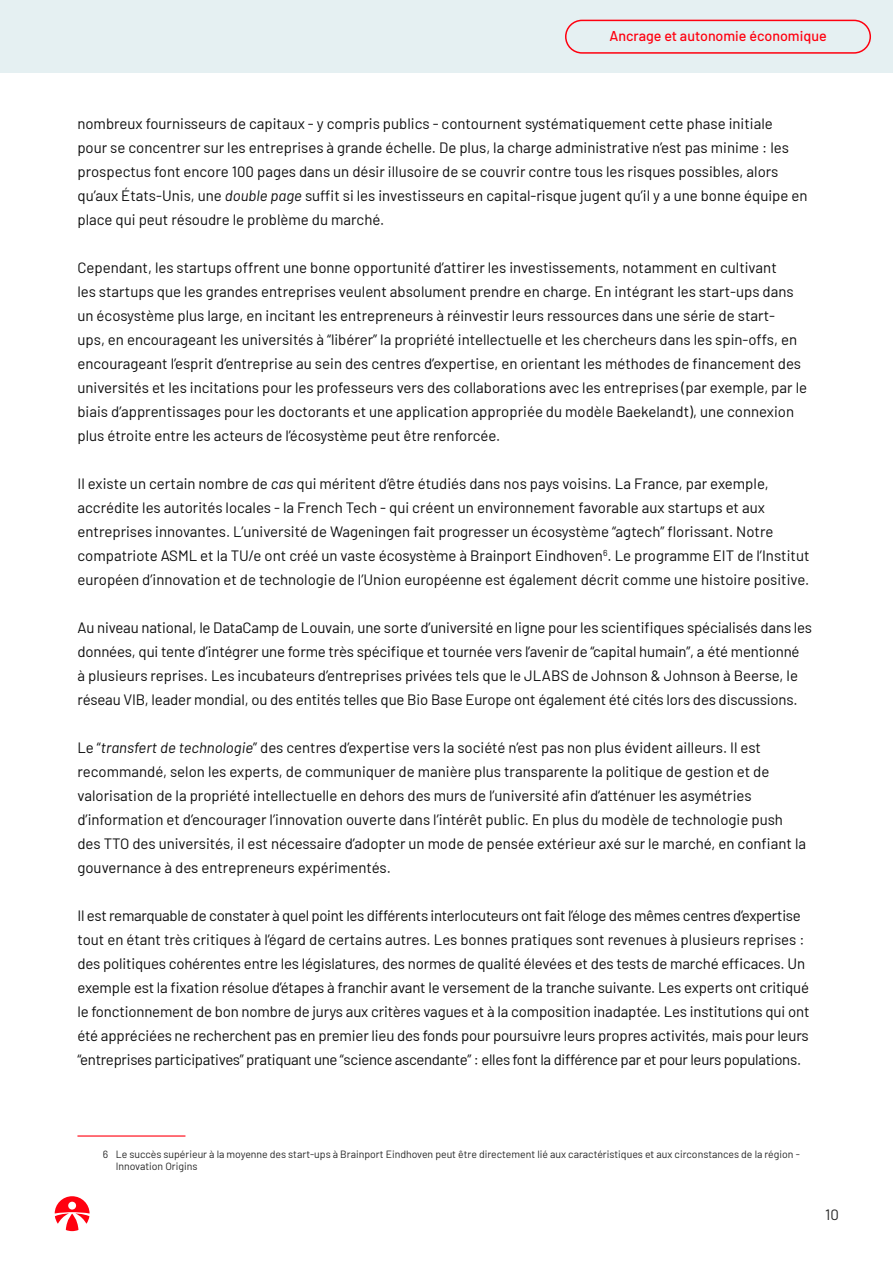
<style>
.page{position:relative;width:893px;height:1263px;background:#fff}
.page>*{position:absolute;margin:0;border:0;box-sizing:border-box;transform-origin:0 0}
.normaal{font:15px/24px "Barlow";color:#0d0d0d}
.t1{font:15px "Barlow";color:#262626}
.t2{font:500 14.25px "Barlow";color:#ff000f}
.voetnoot{font:10.5px/12.6px "Barlow";color:#262626}
.s1{font-style:italic}
</style>
<div class="page">
<div style="left:0;top:0;width:893px;height:72px;background:#e5f0f2"></div>
<div style="left:565px;top:20px;width:306px;height:34px;border:2px solid #ff000f;border-radius:16px"></div>
<hr style="left:77px;top:1135px;width:108px;height:1px;background:#ff000f">
<svg style="left:55px;top:1196px;width:35px;height:35px"></svg>
<p class="t2" style="left:609px;top:26px;width:219px">Ancrage et autonomie économique</p>
<p class="normaal" style="left:77px;top:111px;width:731px">nombreux fournisseurs de capitaux - y compris publics - contournent systématiquement cette phase initiale<br>pour se concentrer sur les entreprises à grande échelle. De plus, la charge administrative n’est pas minime : les prospectus font encore 100 pages dans un désir illusoire de se couvrir contre tous les risques possibles, alors qu’aux États-Unis, une <span class="s1">double page</span> suffit si les investisseurs en capital-risque jugent qu’il y a une bonne équipe en place qui peut résoudre le problème du marché.</p>
<p class="normaal" style="left:77px;top:255px;width:731px">Cependant, les startups offrent une bonne opportunité d’attirer les investissements, notamment en cultivant<br>les startups que les grandes entreprises veulent absolument prendre en charge. En intégrant les start-ups dans un écosystème plus large, en incitant les entrepreneurs à réinvestir leurs ressources dans une série de start-<br>ups, en encourageant les universités à “libérer” la propriété intellectuelle et les chercheurs dans les spin-offs, en encourageant l’esprit d’entreprise au sein des centres d’expertise, en orientant les méthodes de financement des universités et les incitations pour les professeurs vers des collaborations avec les entreprises (par exemple, par le biais d’apprentissages pour les doctorants et une application appropriée du modèle Baekelandt), une connexion plus étroite entre les acteurs de l’écosystème peut être renforcée.</p>
<p class="normaal" style="left:77px;top:471px;width:733px">Il existe un certain nombre de <span class="s1">cas</span> qui méritent d’être étudiés dans nos pays voisins. La France, par exemple, accrédite les autorités locales - la French Tech - qui créent un environnement favorable aux startups et aux entreprises innovantes. L’université de Wageningen fait progresser un écosystème “agtech” florissant. Notre compatriote ASML et la TU/e ont créé un vaste écosystème à Brainport Eindhoven<sup>6</sup>. Le programme EIT de l’Institut européen d’innovation et de technologie de l’Union européenne est également décrit comme une histoire positive.</p>
<p class="normaal" style="left:77px;top:615px;width:736px">Au niveau national, le DataCamp de Louvain, une sorte d’université en ligne pour les scientifiques spécialisés dans les données, qui tente d’intégrer une forme très spécifique et tournée vers l’avenir de “capital humain”, a été mentionné<br>à plusieurs reprises. Les incubateurs d’entreprises privées tels que le JLABS de Johnson &amp; Johnson à Beerse, le réseau VIB, leader mondial, ou des entités telles que Bio Base Europe ont également été cités lors des discussions.</p>
<p class="normaal" style="left:77px;top:735px;width:730px">Le “<span class="s1">transfert de technologie</span>” des centres d’expertise vers la société n’est pas non plus évident ailleurs. Il est recommandé, selon les experts, de communiquer de manière plus transparente la politique de gestion et de valorisation de la propriété intellectuelle en dehors des murs de l’université afin d’atténuer les asymétries d’information et d’encourager l’innovation ouverte dans l’intérêt public. En plus du modèle de technologie push des TTO des universités, il est nécessaire d’adopter un mode de pensée extérieur axé sur le marché, en confiant la gouvernance à des entrepreneurs expérimentés.</p>
<p class="normaal" style="left:77px;top:903px;width:733px">Il est remarquable de constater à quel point les différents interlocuteurs ont fait l’éloge des mêmes centres d’expertise tout en étant très critiques à l’égard de certains autres. Les bonnes pratiques sont revenues à plusieurs reprises : des politiques cohérentes entre les législatures, des normes de qualité élevées et des tests de marché efficaces. Un exemple est la fixation résolue d’étapes à franchir avant le versement de la tranche suivante. Les experts ont critiqué le fonctionnement de bon nombre de jurys aux critères vagues et à la composition inadaptée. Les institutions qui ont été appréciées ne recherchent pas en premier lieu des fonds pour poursuivre leurs propres activités, mais pour leurs “entreprises participatives” pratiquant une “science ascendante” : elles font la différence par et pour leurs populations.</p>
<p class="voetnoot" style="left:116px;top:1147px;width:686px;text-indent:-13px">6 Le succès supérieur à la moyenne des start-ups à Brainport Eindhoven peut être directement lié aux caractéristiques et aux circonstances de la région -<br>Innovation Origins</p>
<p class="t1" style="left:825px;top:1204px;width:15px">10</p>
</div>
